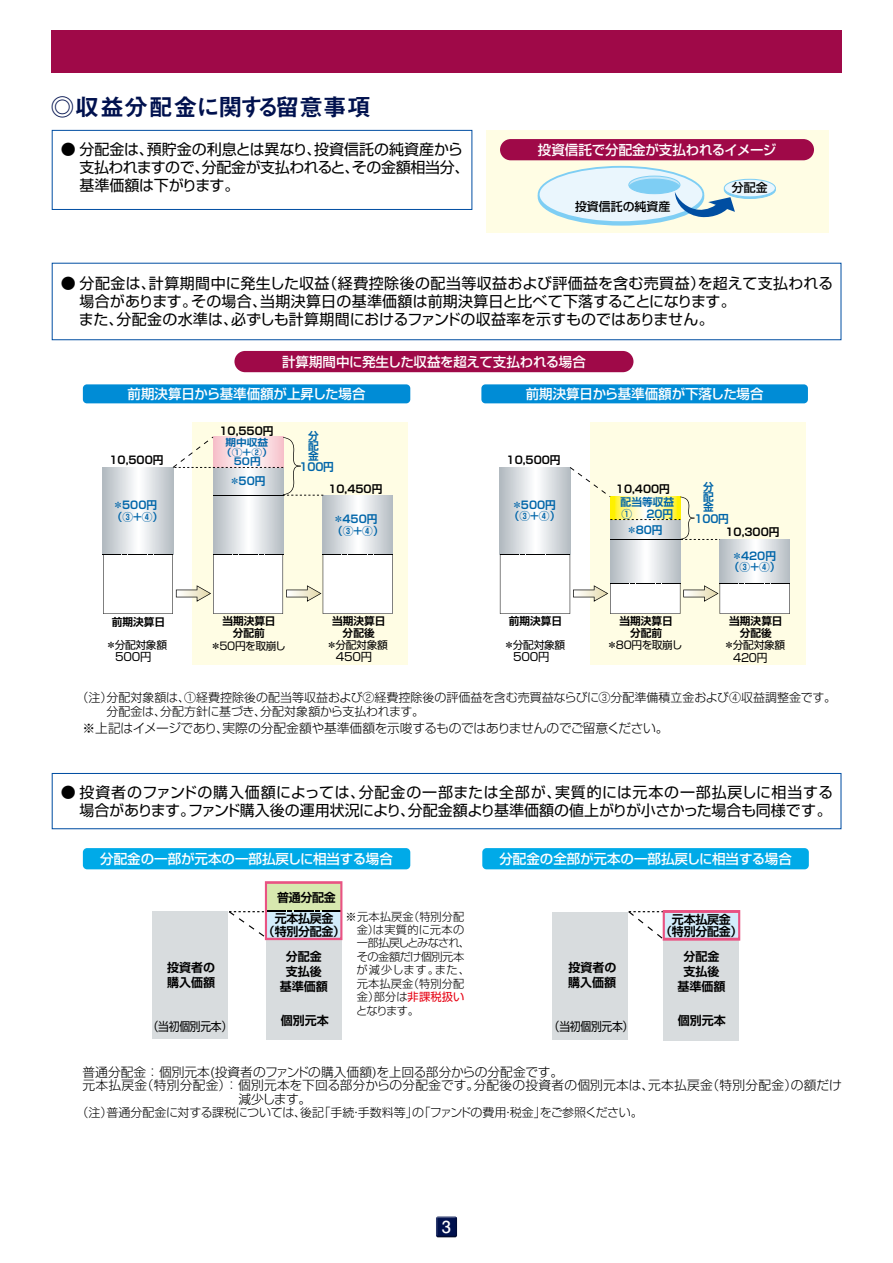
<style>
.page{position:relative;width:893px;height:1263px;background:#fff}
.page>*{position:absolute;margin:0;border:0;box-sizing:border-box;transform-origin:0 0}
.t1{font:24px "Midashi Go Pro MB31";letter-spacing:-.015em;color:#00114e}
.t2{font:700 16.5px "Futo Go B101 Pro";color:#fff}
.t3{font:15px/18px "Shin Go Pro";color:#000}
.t4{font:15px/18px "Shin Go Pro";letter-spacing:-.02em;color:#000}
.t5{font:500 13.5px "Shin Go Pro";letter-spacing:-.01em;color:#fff}
.t6{font:300 12.75px "Shin Go Pro";color:#000}
.t7{font:300 12.75px "Shin Go Pro";letter-spacing:-.02em;color:#000}
.t8{font:300 12px/13.5px "Shin Go Pro";color:#000}
.t9{font:300 12px "Shin Go Pro";letter-spacing:-.025em;color:#000}
.t10{font:700 12px/15px "Shin Go Pro De";color:#000}
.t11{font:700 12px/20.9px "Shin Go Pro De";letter-spacing:-.025em;color:#000}
.t12{font:12px "Shin Go Pro";letter-spacing:-.025em;color:#000;scale:.9 1}
.t13{font:500 11.85px "Shin Go Pro";color:#000}
.t14{font:300 11.25px/13.5px "Shin Go Pro";letter-spacing:-.005em;color:#000}
.t15{font:11.25px "Shin Go Pro";letter-spacing:-.025em;color:#000}
.t16{font:11.25px "Shin Go Pro";letter-spacing:-.025em;color:#000;scale:.95 1}
.t17{font:700 11.1px "Shin Go Pro De";letter-spacing:-.025em;color:#0065a9}
.t18{font:700 10.65px/12px "Shin Go Pro De";color:#000;text-align:center}
.t19{font:700 10.65px/11.6px "Shin Go Pro De";color:#0065a9}
.t20{font:10.65px "Shin Go Pro";letter-spacing:-.025em;color:#000}
.t21{font:700 9.6px/9.6px "Shin Go Pro De";color:#0065a9;text-align:center;scale:1.11 1}
.s1{font-weight:400;color:#e60012}
</style>
<div class="page">
<div style="left:436px;top:1215px;width:23px;height:24px;background:#000;opacity:.75"></div>
<div style="left:486px;top:130px;width:342px;height:102px;background:#fffde4"></div>
<div style="left:234px;top:351px;width:399px;height:21px;background:#9f0948;border-radius:11px"></div>
<div style="left:83px;top:384px;width:327px;height:19px;background:#008cd6;border-radius:4px"></div>
<div style="left:481px;top:384px;width:327px;height:19px;background:#008cd6;border-radius:4px"></div>
<div style="left:590px;top:422px;width:216px;height:243px;background:#fffde4"></div>
<div style="left:193px;top:422px;width:215px;height:243px;background:#fffde4"></div>
<svg style="left:323px;top:495px;width:70px;height:59px;background:#d8dde0"></svg>
<svg style="left:720px;top:539px;width:70px;height:15px"></svg>
<svg style="left:610px;top:540px;width:70px;height:14px"></svg>
<svg style="left:500px;top:467px;width:70px;height:87px"></svg>
<svg style="left:103px;top:467px;width:70px;height:87px"></svg>
<svg style="left:213px;top:496px;width:70px;height:58px;background:#d8dde0"></svg>
<svg style="left:213px;top:436px;width:70px;height:1px"></svg>
<svg style="left:173px;top:437px;width:150px;height:59px"></svg>
<svg style="left:570px;top:467px;width:150px;height:73px"></svg>
<svg style="left:103px;top:554px;width:290px;height:60px"></svg>
<svg style="left:500px;top:554px;width:290px;height:60px"></svg>
<div style="left:52px;top:773px;width:789px;height:56px;border:1px solid #004ea2"></div>
<div style="left:83px;top:848px;width:327px;height:21px;background:#00aae8;border-radius:4px"></div>
<div style="left:482px;top:848px;width:327px;height:21px;background:#00aae8;border-radius:4px"></div>
<div style="left:52px;top:130px;width:420px;height:80px;border:1px solid #004ea2"></div>
<div style="left:500px;top:139px;width:314px;height:21px;background:#9f0948;border-radius:11px"></div>
<div style="left:539px;top:169px;width:164px;height:56px;background:#7ecef4;border-radius:50%"></div>
<div style="left:539px;top:167px;width:164px;height:55px;background:#eaf6fd;border-radius:50%"></div>
<div style="left:538px;top:166px;width:166px;height:57px;border:2px solid #7ecef4;border-radius:50%"></div>
<div style="left:629px;top:176px;width:51px;height:18px;background:#84d0f4;border-radius:50%"></div>
<div style="left:628px;top:176px;width:52px;height:18px;border:1px solid #7ecef4;border-radius:50%"></div>
<div style="left:724px;top:181px;width:51px;height:17px;background:#7ecef4;border-radius:50%"></div>
<div style="left:724px;top:180px;width:52px;height:19px;border:1px solid #7ecef4;border-radius:50%"></div>
<div style="left:724px;top:179px;width:51px;height:18px;background:#eaf6fd;border-radius:50%"></div>
<div style="left:724px;top:179px;width:52px;height:18px;border:1px solid #7ecef4;border-radius:50%"></div>
<svg style="left:629px;top:178px;width:106px;height:40px"></svg>
<div style="left:664px;top:939px;width:75px;height:101px;background:#d8dcde"></div>
<div style="left:152px;top:911px;width:76px;height:128px;background:#d8dcde"></div>
<div style="left:266px;top:938px;width:75px;height:101px;background:#d8dcde"></div>
<div style="left:553px;top:912px;width:75px;height:128px;background:#d8dcde"></div>
<svg style="left:229px;top:881px;width:113px;height:59px"></svg>
<svg style="left:628px;top:910px;width:112px;height:31px"></svg>
<div style="left:51px;top:30px;width:791px;height:42px;background:#9f0948"></div>
<h1 class="t1" style="left:51px;top:87px;width:322px">◎収益分配金に関する留意事項</h1>
<p class="t4" style="left:79px;top:139px;width:392px;text-indent:-19px">● 分配金は、預貯金の利息とは異なり、投資信託の純資産から支払われますので、分配金が支払われると、その金額相当分、基準価額は下がります。</p>
<p class="t5" style="left:538px;top:139px;width:240px">投資信託で分配金が支払われるイメージ</p>
<p class="t13" style="left:575px;top:197px;width:97px">投資信託の純資産</p>
<p class="t13" style="left:732px;top:178px;width:37px">分配金</p>
<p class="t3" style="left:79px;top:273px;width:756px;text-indent:-18px">● 分配金は、計算期間中に発生した収益（経費控除後の配当等収益および評価益を含む売買益）を超えて支払われる場合があります。その場合、当期決算日の基準価額は前期決算日と比べて下落することになります。　<br>また、分配金の水準は、必ずしも計算期間におけるファンドの収益率を示すものではありません。</p>
<p class="t5" style="left:282px;top:351px;width:305px">計算期間中に発生した収益を超えて支払われる場合</p>
<p class="t5" style="left:128px;top:382px;width:239px">前期決算日から基準価額が上昇した場合</p>
<p class="t5" style="left:526px;top:382px;width:239px">前期決算日から基準価額が下落した場合</p>
<p class="t18" style="left:109px;top:453px;width:56px">10,500円</p>
<p class="t19" style="left:112px;top:498px;width:53px">＊500円（③＋④）</p>
<p class="t18" style="left:219px;top:424px;width:56px">10,550円</p>
<p class="t21" style="left:221px;top:437px;width:48px">期中収益（①＋②）<br>50円</p>
<p class="t19" style="left:229px;top:474px;width:38px">＊50円</p>
<p class="t19" style="left:308px;top:428px;width:12px">分</p>
<p class="t19" style="left:308px;top:439px;width:12px">配</p>
<p class="t19" style="left:308px;top:449px;width:12px">金</p>
<p class="t17" style="left:300px;top:458px;width:36px">100円</p>
<p class="t18" style="left:328px;top:481px;width:56px">10,450円</p>
<p class="t19" style="left:332px;top:512px;width:53px">＊450円（③＋④）</p>
<p class="t18" style="left:507px;top:452px;width:56px">10,500円</p>
<p class="t19" style="left:509px;top:498px;width:53px;line-height:10.6px">＊500円（③＋④）</p>
<p class="t18" style="left:616px;top:482px;width:56px">10,400円</p>
<p class="t19" style="left:621px;top:495px;width:55px">配当等収益<br>①　 20円</p>
<p class="t19" style="left:626px;top:522px;width:38px">＊80円</p>
<p class="t19" style="left:703px;top:480px;width:12px">分</p>
<p class="t19" style="left:703px;top:490px;width:12px">配</p>
<p class="t19" style="left:703px;top:500px;width:12px">金</p>
<p class="t17" style="left:695px;top:509px;width:36px">100円</p>
<p class="t18" style="left:725px;top:525px;width:56px">10,300円</p>
<p class="t19" style="left:729px;top:549px;width:53px;line-height:10.6px">＊420円（③＋④）</p>
<p class="t18" style="left:112px;top:614px;width:55px">前期決算日</p>
<p class="t18" style="left:222px;top:614px;width:55px">当期決算日分配前</p>
<p class="t20" style="left:106px;top:636px;width:63px">＊分配対象額</p>
<p class="t20" style="left:210px;top:637px;width:77px">＊50円を取崩し</p>
<p class="t15" style="left:115px;top:648px;width:38px">500円</p>
<p class="t18" style="left:332px;top:614px;width:55px">当期決算日分配後</p>
<p class="t20" style="left:326px;top:636px;width:63px">＊分配対象額</p>
<p class="t15" style="left:336px;top:648px;width:38px">450円</p>
<p class="t18" style="left:509px;top:614px;width:55px">前期決算日</p>
<p class="t18" style="left:619px;top:614px;width:55px">当期決算日分配前</p>
<p class="t20" style="left:607px;top:637px;width:77px">＊80円を取崩し</p>
<p class="t20" style="left:724px;top:637px;width:63px">＊分配対象額</p>
<p class="t16" style="left:733px;top:648px;width:38px">420円</p>
<p class="t18" style="left:729px;top:614px;width:55px">当期決算日分配後</p>
<p class="t20" style="left:504px;top:636px;width:63px">＊分配対象額</p>
<p class="t15" style="left:513px;top:648px;width:38px">500円</p>
<p class="t8" style="left:107px;top:689px;width:731px;text-indent:-30px">（注）分配対象額は、①経費控除後の配当等収益および②経費控除後の評価益を含む売買益ならびに③分配準備積立金および④収益調整金です。分配金は、分配方針に基づき、分配対象額から支払われます。</p>
<p class="t7" style="left:83px;top:717px;width:588px">※上記はイメージであり、実際の分配金額や基準価額を示唆するものではありませんのでご留意ください。</p>
<p class="t3" style="left:61px;top:781px;width:774px;text-align:right">● 投資者のファンドの購入価額によっては、分配金の一部または全部が、実質的には元本の一部払戻しに相当する場合があります。ファンド購入後の運用状況により、分配金額より基準価額の値上がりが小さかった場合も同様です。</p>
<p class="t5" style="left:100px;top:848px;width:294px">分配金の一部が元本の一部払戻しに相当する場合</p>
<p class="t5" style="left:499px;top:848px;width:294px">分配金の全部が元本の一部払戻しに相当する場合</p>
<p class="t10" style="left:167px;top:958px;width:50px">投資者の購入価額</p>
<p class="t12" style="left:148px;top:1016px;width:95px">（当初個別元本）</p>
<p class="t11" style="left:275px;top:886px;width:63px">普通分配金元本払戻金</p>
<p class="t10" style="left:263px;top:922px;width:84px">（特別分配金）</p>
<p class="t14" style="left:356px;top:908px;width:116px;text-indent:-11px">※元本払戻金（特別分配金）は実質的に元本の一部払戻しとみなされ、その金額だけ個別元本が減少します。また、元本払戻金（特別分配金）部分は<span class="s1">非課税扱い</span>となります。</p>
<p class="t11" style="left:660px;top:911px;width:84px;line-height:12.8px;text-align:center">元本払戻金<br>（特別分配金）</p>
<p class="t10" style="left:280px;top:948px;width:49px;text-align:center">分配金支払後基準価額</p>
<p class="t10" style="left:677px;top:948px;width:49px;text-align:center">分配金支払後基準価額</p>
<p class="t10" style="left:568px;top:958px;width:50px">投資者の購入価額</p>
<p class="t10" style="left:281px;top:1012px;width:49px">個別元本</p>
<p class="t12" style="left:549px;top:1016px;width:95px">（当初個別元本）</p>
<p class="t10" style="left:678px;top:1012px;width:49px">個別元本</p>
<p class="t6" style="left:83px;top:1061px;width:482px">普通分配金：個別元本(投資者のファンドの購入価額)を上回る部分からの分配金です。</p>
<p class="t6" style="left:83px;top:1075px;width:761px">元本払戻金（特別分配金）：個別元本を下回る部分からの分配金です。分配後の投資者の個別元本は、元本払戻金（特別分配金）の額だけ</p>
<p class="t6" style="left:239px;top:1088px;width:74px">減少します。</p>
<p class="t9" style="left:77px;top:1102px;width:568px">（注）普通分配金に対する課税については、後記「手続・手数料等」の「ファンドの費用・税金」をご参照ください。</p>
<p class="t2" style="left:442px;top:1214px;width:11px">3</p>
</div>
